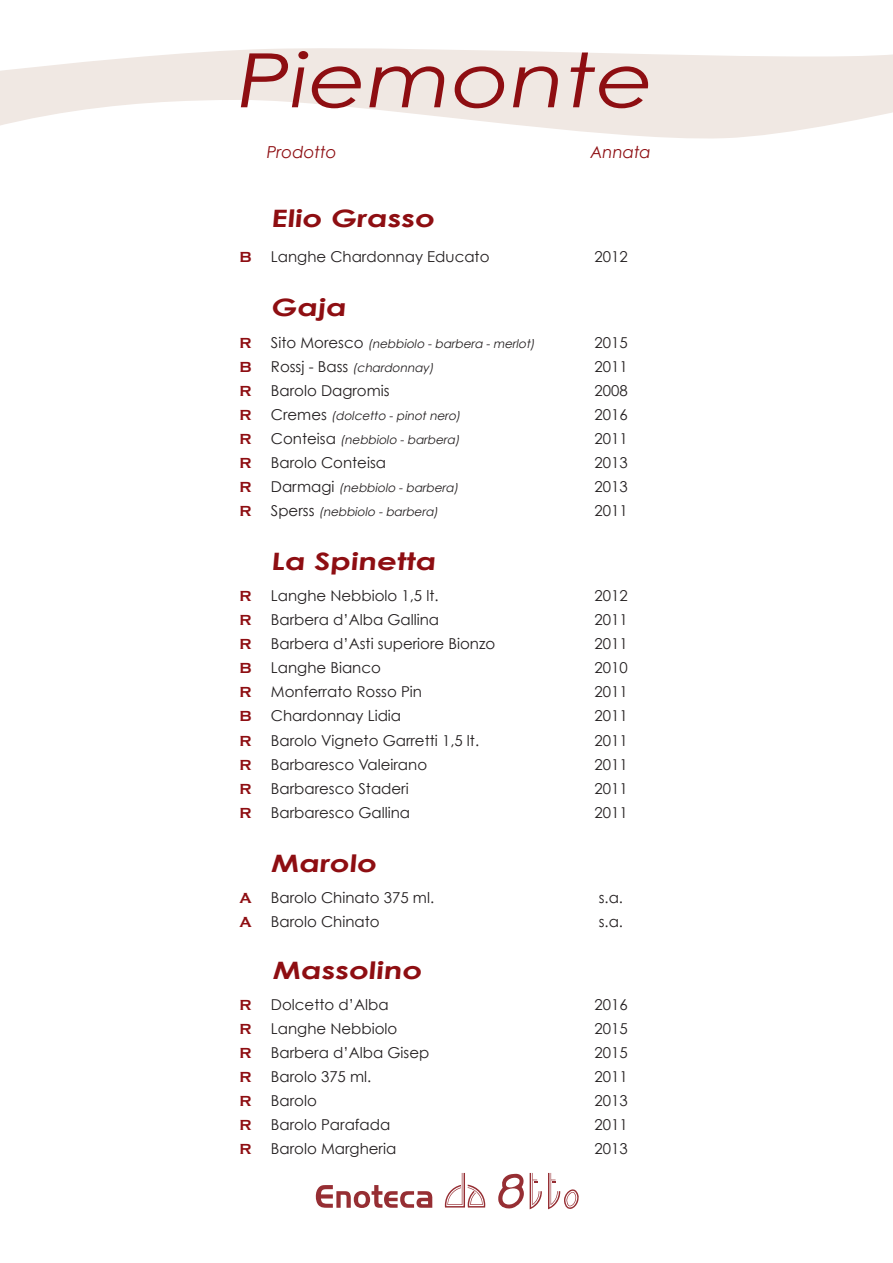
<style>
.page{position:relative;width:893px;height:1263px;background:#fff}
.page>*{position:absolute;margin:0;border:0;box-sizing:border-box;transform-origin:0 0}
.t1{font:italic 75px "Century Gothic";color:#8e0e12;scale:1.2 1}
.t2{font:700 24px "Century Gothic";color:#8e0e12;scale:1.29 1}
.t3{font:italic 16.5px "Century Gothic";color:#8e0e12}
.t4{font:15px "Century Gothic";color:#231f20}
.t5{font:700 15px "Copperplate Gothic";color:#8e0e12}
.t6{font:italic 12px "Century Gothic";color:#231f20}
.s1{font-style:normal;font-size:15px}
</style>
<div class="page">
<svg style="left:316px;top:1185px;width:116px;height:23px"></svg>
<svg style="left:445px;top:1173px;width:40px;height:34px"></svg>
<svg style="left:498px;top:1173px;width:44px;height:36px"></svg>
<svg style="left:548px;top:1173px;width:31px;height:36px"></svg>
<svg style="left:0;top:48px;width:893px;height:91px;fill:#f0e8e3"></svg>
<h1 class="t1" style="left:238px;top:34px;width:349px">Piemonte</h1>
<p class="t3" style="left:267px;top:142px;width:71px">Prodotto</p>
<p class="t3" style="left:590px;top:142px;width:62px">Annata</p>
<h2 class="t2" style="left:271px;top:203px;width:130px">Elio Grasso</h2>
<p class="t5" style="left:239px;top:249px;width:14px">B</p>
<p class="t4" style="left:271px;top:247px;width:220px">Langhe Chardonnay Educato</p>
<p class="t4" style="left:595px;top:247px;width:35px">2012</p>
<h2 class="t2" style="left:271px;top:292px;width:62px">Gaja</h2>
<p class="t5" style="left:239px;top:334px;width:14px">R</p>
<p class="t6" style="left:271px;top:336px;width:268px"><span class="s1">S i t o M o re s c o</span> (nebbiolo - barbera - merlot)</p>
<p class="t4" style="left:595px;top:333px;width:35px">2015</p>
<p class="t5" style="left:239px;top:358px;width:14px">B</p>
<p class="t6" style="left:271px;top:360px;width:167px"><span class="s1">R o s sj - B a s s</span> (chardonnay)</p>
<p class="t4" style="left:595px;top:357px;width:35px">2011</p>
<p class="t5" style="left:239px;top:382px;width:14px">R</p>
<p class="t4" style="left:271px;top:381px;width:120px">Barolo Dagromis</p>
<p class="t4" style="left:595px;top:381px;width:35px">2008</p>
<p class="t5" style="left:239px;top:406px;width:14px">R</p>
<p class="t6" style="left:271px;top:408px;width:193px"><span class="s1">C re m e s</span> (dolcetto - pinot nero)</p>
<p class="t4" style="left:595px;top:405px;width:35px">2016</p>
<p class="t5" style="left:239px;top:430px;width:14px">R</p>
<p class="t6" style="left:271px;top:432px;width:193px"><span class="s1">C o n t e i s a</span> (nebbiolo - barbera)</p>
<p class="t4" style="left:595px;top:429px;width:35px">2011</p>
<p class="t5" style="left:239px;top:454px;width:14px">R</p>
<p class="t4" style="left:271px;top:453px;width:117px">Barolo Conteisa</p>
<p class="t4" style="left:595px;top:453px;width:35px">2013</p>
<p class="t5" style="left:239px;top:478px;width:14px">R</p>
<p class="t6" style="left:271px;top:480px;width:191px"><span class="s1">D a r m a g i</span> (nebbiolo - barbera)</p>
<p class="t4" style="left:595px;top:477px;width:35px">2013</p>
<p class="t5" style="left:239px;top:502px;width:14px">R</p>
<p class="t6" style="left:271px;top:504px;width:171px"><span class="s1">S p e rs s</span> (nebbiolo - barbera)</p>
<p class="t4" style="left:595px;top:501px;width:35px">2011</p>
<h2 class="t2" style="left:271px;top:546px;width:131px">La Spinetta</h2>
<p class="t5" style="left:239px;top:588px;width:14px">R</p>
<p class="t4" style="left:271px;top:587px;width:169px">Langhe Nebbiolo 1,5 lt.</p>
<p class="t4" style="left:595px;top:587px;width:35px">2012</p>
<p class="t5" style="left:239px;top:612px;width:14px">R</p>
<p class="t4" style="left:271px;top:611px;width:170px">Barbera d’Alba Gallina</p>
<p class="t4" style="left:595px;top:611px;width:35px">2011</p>
<p class="t5" style="left:239px;top:636px;width:14px">R</p>
<p class="t4" style="left:271px;top:635px;width:226px">Barbera d’Asti superiore Bionzo</p>
<p class="t4" style="left:595px;top:635px;width:35px">2011</p>
<p class="t5" style="left:239px;top:660px;width:14px">B</p>
<p class="t4" style="left:271px;top:659px;width:112px">Langhe Bianco</p>
<p class="t4" style="left:595px;top:659px;width:35px">2010</p>
<p class="t5" style="left:239px;top:684px;width:14px">R</p>
<p class="t4" style="left:271px;top:683px;width:153px">Monferrato Rosso Pin</p>
<p class="t4" style="left:595px;top:683px;width:35px">2011</p>
<p class="t5" style="left:239px;top:708px;width:14px">B</p>
<p class="t4" style="left:271px;top:707px;width:132px">Chardonnay Lidia</p>
<p class="t4" style="left:595px;top:707px;width:35px">2011</p>
<p class="t5" style="left:239px;top:732px;width:14px">R</p>
<p class="t4" style="left:271px;top:731px;width:210px">Barolo Vigneto Garretti 1,5 lt.</p>
<p class="t4" style="left:595px;top:731px;width:35px">2011</p>
<p class="t5" style="left:239px;top:756px;width:14px">R</p>
<p class="t4" style="left:271px;top:755px;width:158px">Barbaresco Valeirano</p>
<p class="t4" style="left:595px;top:755px;width:35px">2011</p>
<p class="t5" style="left:239px;top:780px;width:14px">R</p>
<p class="t4" style="left:271px;top:779px;width:139px">Barbaresco Staderi</p>
<p class="t4" style="left:595px;top:779px;width:35px">2011</p>
<p class="t5" style="left:239px;top:804px;width:14px">R</p>
<p class="t4" style="left:271px;top:803px;width:141px">Barbaresco Gallina</p>
<p class="t4" style="left:595px;top:803px;width:35px">2011</p>
<h2 class="t2" style="left:271px;top:848px;width:85px">Marolo</h2>
<p class="t5" style="left:239px;top:890px;width:14px">A</p>
<p class="t4" style="left:271px;top:889px;width:165px">Barolo Chinato 375 ml.</p>
<p class="t4" style="left:599px;top:889px;width:26px">s.a.</p>
<p class="t5" style="left:239px;top:914px;width:14px">A</p>
<p class="t4" style="left:271px;top:913px;width:110px">Barolo Chinato</p>
<p class="t4" style="left:599px;top:913px;width:26px">s.a.</p>
<h2 class="t2" style="left:273px;top:955px;width:119px">Massolino</h2>
<p class="t5" style="left:239px;top:997px;width:14px">R</p>
<p class="t4" style="left:271px;top:995px;width:119px">Dolcetto d’Alba</p>
<p class="t4" style="left:595px;top:995px;width:35px">2016</p>
<p class="t5" style="left:239px;top:1021px;width:14px">R</p>
<p class="t4" style="left:271px;top:1019px;width:128px">Langhe Nebbiolo</p>
<p class="t4" style="left:595px;top:1019px;width:35px">2015</p>
<p class="t5" style="left:239px;top:1045px;width:14px">R</p>
<p class="t4" style="left:271px;top:1043px;width:160px">Barbera d’Alba Gisep</p>
<p class="t4" style="left:595px;top:1043px;width:35px">2015</p>
<p class="t5" style="left:239px;top:1069px;width:14px">R</p>
<p class="t4" style="left:271px;top:1067px;width:102px">Barolo 375 ml.</p>
<p class="t4" style="left:595px;top:1067px;width:35px">2011</p>
<p class="t5" style="left:239px;top:1093px;width:14px">R</p>
<p class="t4" style="left:271px;top:1091px;width:47px">Barolo</p>
<p class="t4" style="left:595px;top:1091px;width:35px">2013</p>
<p class="t5" style="left:239px;top:1117px;width:14px">R</p>
<p class="t4" style="left:271px;top:1115px;width:121px">Barolo Parafada</p>
<p class="t4" style="left:595px;top:1115px;width:35px">2011</p>
<p class="t5" style="left:239px;top:1141px;width:14px">R</p>
<p class="t4" style="left:271px;top:1139px;width:127px">Barolo Margheria</p>
<p class="t4" style="left:595px;top:1139px;width:35px">2013</p>
</div>
